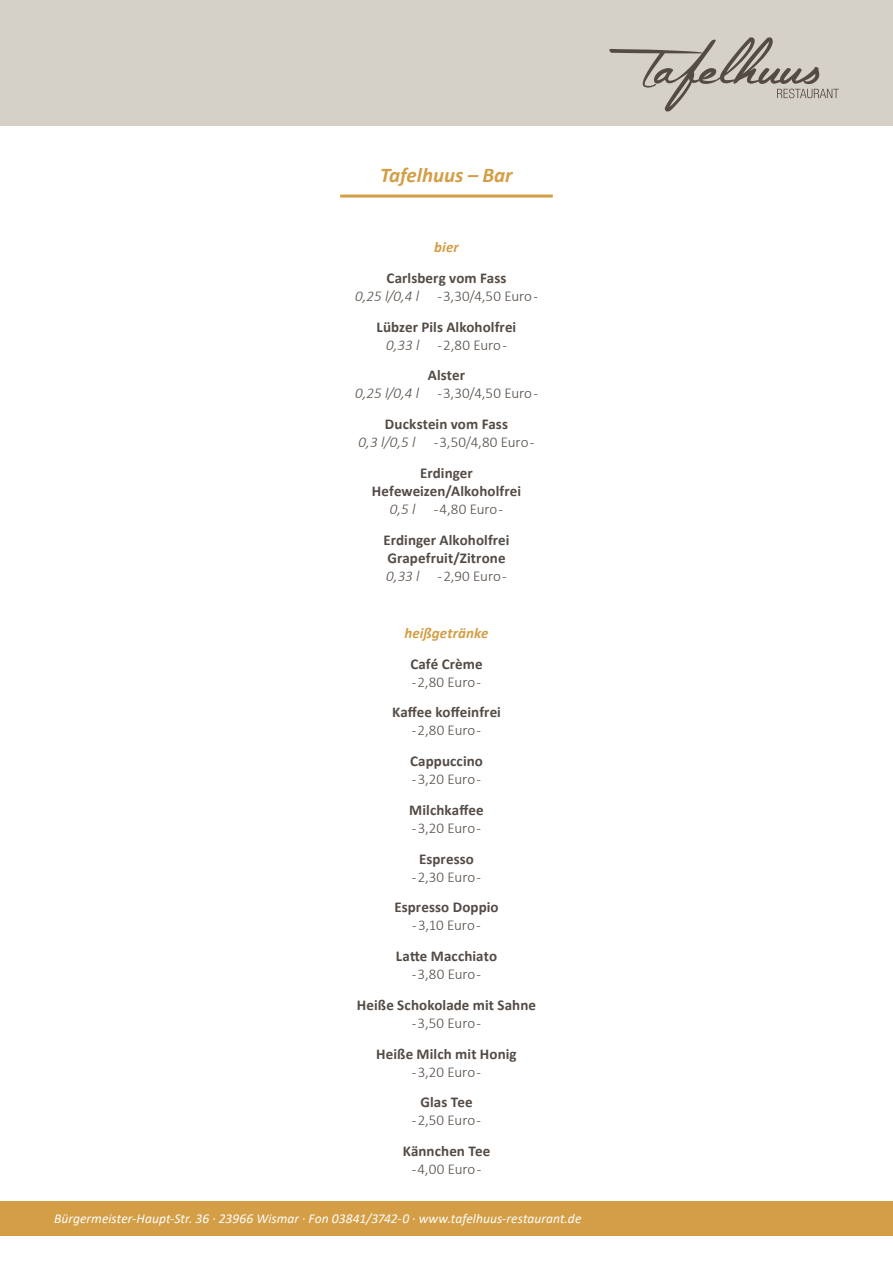
<style>
.page{position:relative;width:893px;height:1263px;background:#fff}
.page>*{position:absolute;margin:0;border:0;box-sizing:border-box;transform-origin:0 0}
.t1{font:italic 700 21px "Calibri";color:#d39e46}
.t2{font:700 15px/18px "Calibri";letter-spacing:.005em;color:#544b45;text-align:center}
.t3{font:300 15px/18px "Calibri";letter-spacing:-.005em;color:#544b45;text-align:center}
.t4{font:italic 700 15px "Calibri";letter-spacing:.005em;color:#d39e46}
.t5{font:italic 13.5px "Calibri";letter-spacing:.005em;color:#fff}
.s1{font-weight:300;font-style:italic}
.s2{font-weight:300}
.s3{font-weight:700}
.s4{font-style:italic}
</style>
<div class="page">
<div style="left:0;top:0;width:893px;height:125px;background:#d6d1c8"></div>
<svg style="left:609px;top:37px;width:230px;height:75px"></svg>
<hr style="left:340px;top:195px;width:213px;height:3px;background:#d39e46">
<div style="left:0;top:1201px;width:893px;height:35px;background:#d39e46"></div>
<h1 class="t1" style="left:380px;top:160px;width:134px">Tafelhuus – Bar</h1>
<p class="t4" style="left:434px;top:236px;width:26px">bier</p>
<p class="t2" style="left:355px;top:269px;width:184px">Carlsberg vom Fass<br><span class="s1">0,25 l/0,4 l</span> <span class="s2">- 3,30/4,50 Euro -</span></p>
<p class="t2" style="left:377px;top:317px;width:141px">Lübzer Pils Alkoholfrei<br><span class="s1">0,33 l</span> <span class="s2">- 2,80 Euro -</span></p>
<p class="t3" style="left:355px;top:366px;width:184px"><span class="s3">Alster<br></span><span class="s4">0,25 l/0,4 l</span> - 3,30/4,50 Euro -</p>
<p class="t2" style="left:359px;top:415px;width:177px">Duckstein vom Fass<br><span class="s1">0,3 l/0,5 l</span> <span class="s2">- 3,50/4,80 Euro -</span></p>
<p class="t2" style="left:372px;top:464px;width:151px">Erdinger<br>Hefeweizen/Alkoholfrei<br><span class="s1">0,5 l</span> <span class="s2">- 4,80 Euro -</span></p>
<p class="t2" style="left:383px;top:530px;width:128px;text-align:left">Erdinger Alkoholfrei<br>Grapefruit/Zitrone<br><span class="s1">0,33 l</span> <span class="s2">- 2,90 Euro -</span></p>
<p class="t4" style="left:404px;top:622px;width:86px">heißgetränke</p>
<p class="t2" style="left:410px;top:654px;width:74px">Café Crème</p>
<p class="t3" style="left:412px;top:672px;width:71px">- 2,80 Euro -</p>
<p class="t2" style="left:392px;top:703px;width:110px">Kaffee koffeinfrei</p>
<p class="t3" style="left:412px;top:721px;width:71px">- 2,80 Euro -</p>
<p class="t2" style="left:410px;top:752px;width:74px">Cappuccino</p>
<p class="t3" style="left:412px;top:770px;width:71px">- 3,20 Euro -</p>
<p class="t2" style="left:409px;top:801px;width:76px">Milchkaffee</p>
<p class="t3" style="left:412px;top:819px;width:71px">- 3,20 Euro -</p>
<p class="t2" style="left:419px;top:849px;width:57px">Espresso</p>
<p class="t3" style="left:412px;top:867px;width:71px">- 2,30 Euro -</p>
<p class="t2" style="left:394px;top:898px;width:106px">Espresso Doppio</p>
<p class="t3" style="left:412px;top:916px;width:70px">- 3,10 Euro -</p>
<p class="t2" style="left:396px;top:947px;width:103px">Latte Macchiato</p>
<p class="t3" style="left:412px;top:965px;width:71px">- 3,80 Euro -</p>
<p class="t2" style="left:357px;top:996px;width:181px">Heiße Schokolade mit Sahne</p>
<p class="t3" style="left:412px;top:1014px;width:71px">- 3,50 Euro -</p>
<p class="t2" style="left:376px;top:1044px;width:142px">Heiße Milch mit Honig</p>
<p class="t3" style="left:412px;top:1062px;width:71px">- 3,20 Euro -</p>
<p class="t2" style="left:420px;top:1093px;width:54px">Glas Tee</p>
<p class="t3" style="left:412px;top:1111px;width:71px">- 2,50 Euro -</p>
<p class="t2" style="left:403px;top:1142px;width:89px">Kännchen Tee</p>
<p class="t3" style="left:412px;top:1160px;width:71px">- 4,00 Euro -</p>
<p class="t5" style="left:54px;top:1209px;width:529px">Bürgermeister-Haupt-Str. 36 · 23966 Wismar · Fon 03841/3742-0 · www.tafelhuus-restaurant.de</p>
</div>
